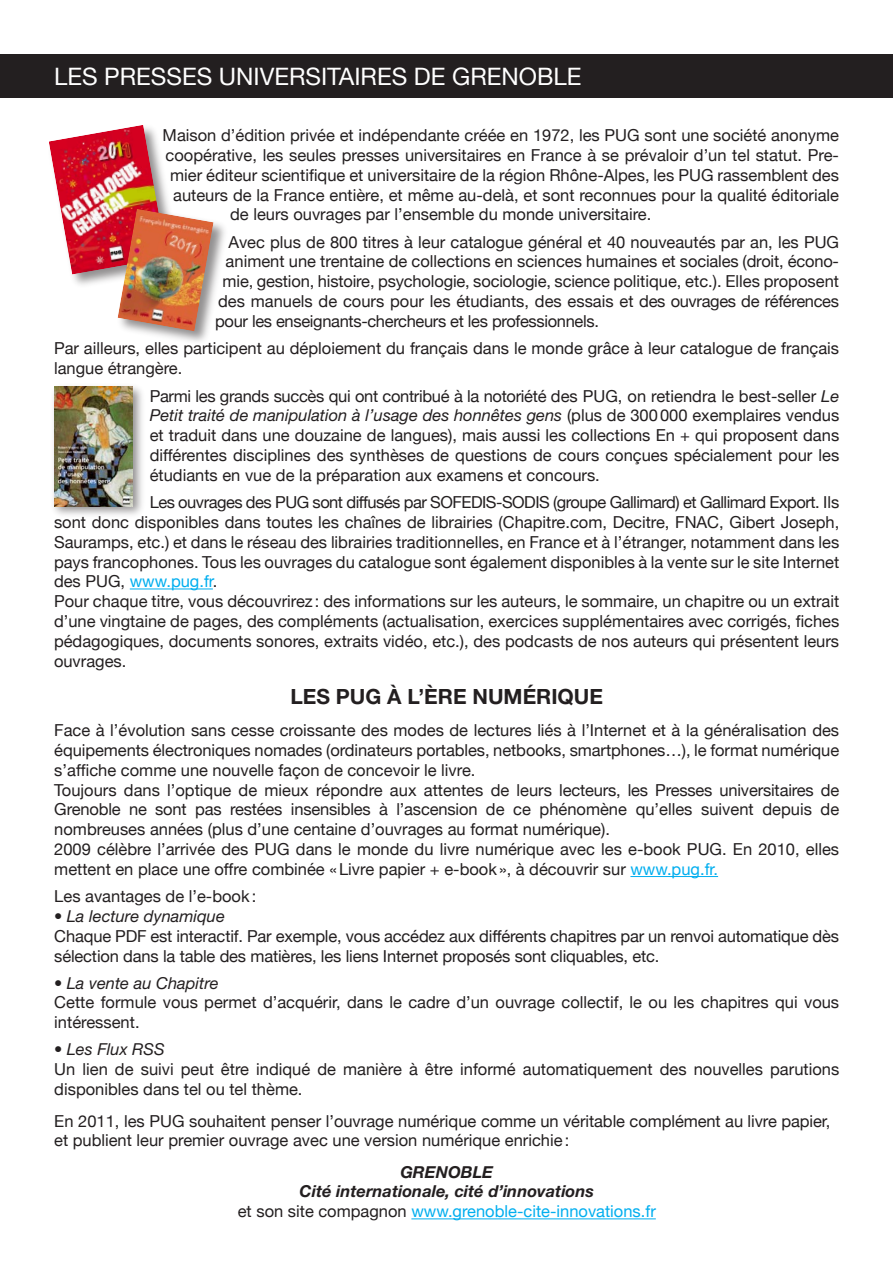
<style>
.page{position:relative;width:893px;height:1263px;background:#fff}
.page>*{position:absolute;margin:0;border:0;box-sizing:border-box;transform-origin:0 0}
.t1{font:24px "Helvetica Neue";color:#fff}
.t2{font:700 21px "Helvetica Neue";color:#231f20}
.t3{font:16.5px/19.8px "Helvetica Neue";color:#231f20}
.t4{font:16.5px "Helvetica Neue";color:#00aeef}
.t5{font:16.5px "Helvetica Neue";letter-spacing:-.02em;color:#231f20}
.t6{font:italic 16.5px "Helvetica Neue";color:#231f20}
.t7{font:italic 700 16.5px "Helvetica Neue";color:#231f20}
.s1{font-style:italic}
.s2{color:#00aeef}
.s3{color:#231f20}
</style>
<div class="page">
<div style="left:0;top:54px;width:893px;height:44px;background:#231f20"></div>
<hr style="left:630px;top:876px;width:88px;height:1px;background:#00aeef">
<hr style="left:411px;top:1218px;width:245px;height:1px;background:#00aeef">
<div style="left:49px;top:382px;width:97px;height:138px;background:#231f20;opacity:.5"></div>
<img style="left:54px;top:387px;width:79px;height:119px">
<div style="left:46px;top:122px;width:136px;height:168px;background:#231f20;opacity:.5"></div>
<img style="left:49px;top:125px;width:118px;height:149px">
<div style="left:115px;top:206px;width:114px;height:141px;background:#231f20;opacity:.5"></div>
<img style="left:118px;top:209px;width:96px;height:122px">
<hr style="left:130px;top:588px;width:83px;height:1px;background:#00aeef">
<p class="t1" style="left:54px;top:62px;width:82px">Les Presses</p>
<p class="t1" style="left:219px;top:62px;width:70px">universit</p>
<p class="t1" style="left:339px;top:62px;width:30px">aires</p>
<p class="t1" style="left:414px;top:62px;width:73px">de Gren</p>
<p class="t1" style="left:519px;top:62px;width:34px">oble</p>
<p class="t3" style="left:163px;top:125px;width:678px">Maison d’édition privée et indépendante créée en 1972, les PUG sont une société anonyme</p>
<p class="t3" style="left:166px;top:145px;width:675px">coopérative, les seules presses universitaires en France à se prévaloir d’un tel statut. Pre-</p>
<p class="t3" style="left:170px;top:165px;width:670px">mier éditeur scientifique et universitaire de la région Rhône-Alpes, les PUG rassemblent des</p>
<p class="t3" style="left:173px;top:185px;width:667px">auteurs de la France entière, et même au-delà, et sont reconnues pour la qualité éditoriale</p>
<p class="t3" style="left:230px;top:204px;width:423px">de leurs ouvrages par l’ensemble du monde universitaire.</p>
<p class="t3" style="left:229px;top:232px;width:612px">Avec plus de 800 titres à leur catalogue général et 40 nouveautés par an, les PUG</p>
<p class="t3" style="left:226px;top:251px;width:615px">animent une trentaine de collections en sciences humaines et sociales (droit, écono-</p>
<p class="t3" style="left:223px;top:271px;width:618px">mie, gestion, histoire, psychologie, sociologie, science politique, etc.). Elles proposent</p>
<p class="t3" style="left:218px;top:291px;width:622px">des manuels de cours pour les étudiants, des essais et des ouvrages de références</p>
<p class="t5" style="left:215px;top:311px;width:385px">pour les enseignants-chercheurs et les professionnels.</p>
<p class="t3" style="left:54px;top:338px;width:787px">Par ailleurs, elles participent au déploiement du français dans le monde grâce à leur catalogue de français langue étrangère.</p>
<p class="t3" style="left:150px;top:386px;width:691px;text-align:justify">Parmi les grands succès qui ont contribué à la notoriété des PUG, on retiendra le best-seller <span class="s1">Le Petit traité de manipulation à l’usage des honnêtes gens</span> (plus de 300000 exemplaires vendus et traduit dans une douzaine de langues), mais aussi les collections En + qui proposent dans différentes disciplines des synthèses de questions de cours conçues spécialement pour les étudiants en vue de la préparation aux examens et concours.</p>
<p class="t3" style="left:54px;top:492px;width:787px;text-align:justify;text-indent:96px">Les ouvrages des PUG sont diffusés par SOFEDIS-SODIS (groupe Gallimard) et Gallimard Export. Ils sont donc disponibles dans toutes les chaînes de librairies (Chapitre.com, Decitre, FNAC, Gibert Joseph, Sauramps, etc.) et dans le réseau des librairies traditionnelles, en France et à l’étranger, notamment dans les pays francophones. Tous les ouvrages du catalogue sont également disponibles à la vente sur le site Internet des PUG, <span class="s2">www.pug.fr</span>.</p>
<p class="t3" style="left:54px;top:591px;width:787px;text-align:justify">Pour chaque titre, vous découvrirez : des informations sur les auteurs, le sommaire, un chapitre ou un extrait d’une vingtaine de pages, des compléments (actualisation, exercices supplémentaires avec corrigés, fiches pédagogiques, documents sonores, extraits vidéo, etc.), des podcasts de nos auteurs qui présentent leurs ouvrages.</p>
<p class="t2" style="left:290px;top:684px;width:314px">LES PUG À L’ÈRE NUMÉRIQUE</p>
<p class="t3" style="left:54px;top:720px;width:786px;text-align:justify">Face à l’évolution sans cesse croissante des modes de lectures liés à l’Internet et à la généralisation des équipements électroniques nomades (ordinateurs portables, netbooks, smartphones…), le format numérique s’affiche comme une nouvelle façon de concevoir le livre.</p>
<p class="t3" style="left:54px;top:780px;width:786px;text-align:justify">Toujours dans l’optique de mieux répondre aux attentes de leurs lecteurs, les Presses universitaires de Grenoble ne sont pas restées insensibles à l’ascension de ce phénomène qu’elles suivent depuis de nombreuses années (plus d’une centaine d’ouvrages au format numérique).</p>
<p class="t3" style="left:54px;top:839px;width:786px">2009 célèbre l’arrivée des PUG dans le monde du livre numérique avec les e-book PUG. En 2010, elles mettent en place une offre combinée «Livre papier + e-book», à découvrir sur <span class="s2">www.pug.fr.</span></p>
<p class="t3" style="left:54px;top:886px;width:203px">Les avantages de l’e-book:</p>
<p class="t6" style="left:54px;top:906px;width:172px">• La lecture dynamique</p>
<p class="t3" style="left:54px;top:926px;width:786px">Chaque PDF est interactif. Par exemple, vous accédez aux différents chapitres par un renvoi automatique dès sélection dans la table des matières, les liens Internet proposés sont cliquables, etc.</p>
<p class="t6" style="left:54px;top:973px;width:166px">• La vente au Chapitre</p>
<p class="t3" style="left:54px;top:992px;width:786px">Cette formule vous permet d’acquérir, dans le cadre d’un ouvrage collectif, le ou les chapitres qui vous intéressent.</p>
<p class="t6" style="left:54px;top:1039px;width:112px">• Les Flux RSS</p>
<p class="t3" style="left:54px;top:1059px;width:786px">Un lien de suivi peut être indiqué de manière à être informé automatiquement des nouvelles parutions disponibles dans tel ou tel thème.</p>
<p class="t3" style="left:54px;top:1110px;width:778px">En 2011, les PUG souhaitent penser l’ouvrage numérique comme un véritable complément au livre papier, et publient leur premier ouvrage avec une version numérique enrichie:</p>
<p class="t7" style="left:400px;top:1162px;width:94px">GRENOBLE</p>
<p class="t7" style="left:299px;top:1181px;width:296px">Cité internationale, cité d’innovations</p>
<p class="t4" style="left:238px;top:1201px;width:420px"><span class="s3">et son site compagnon</span> www.grenoble-cite-innovations.fr</p>
</div>
